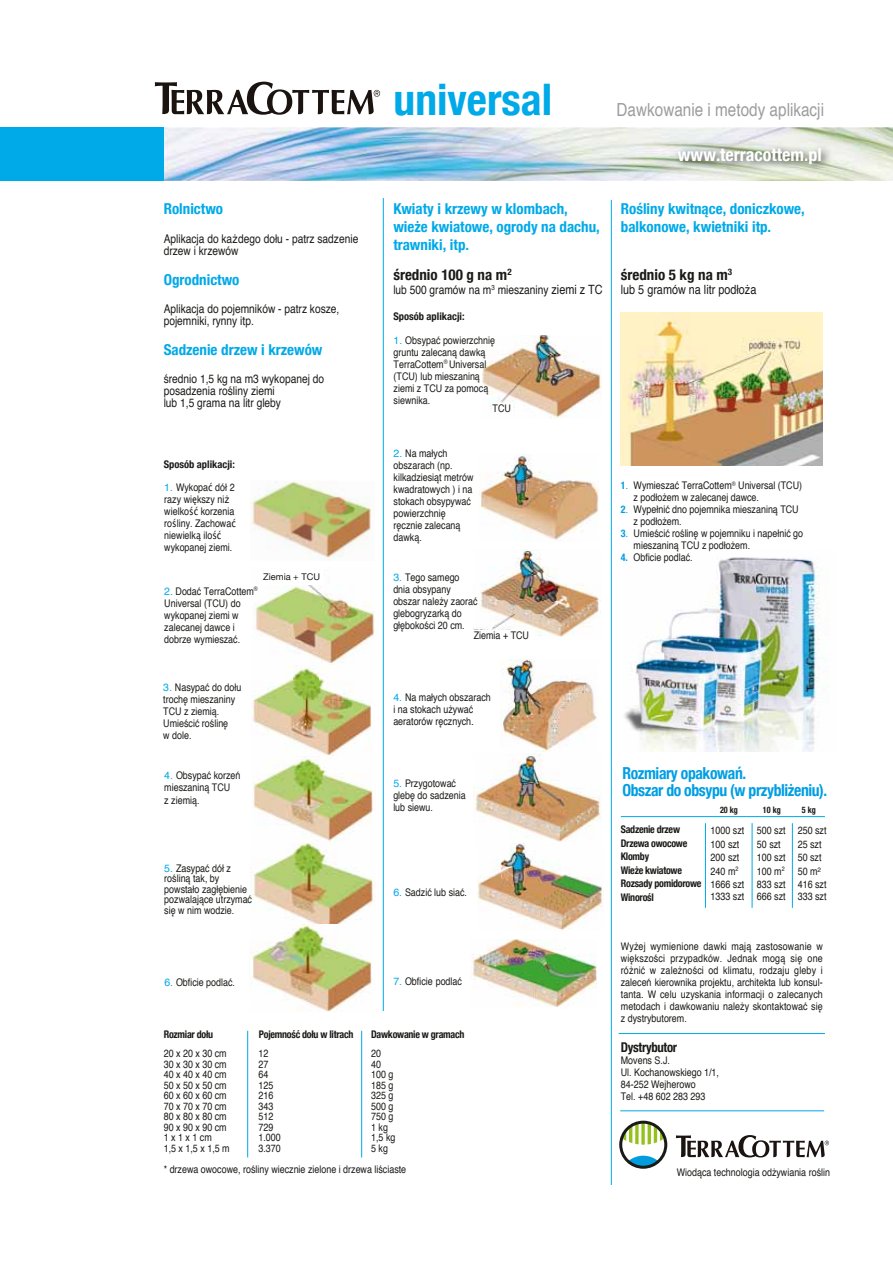
<style>
.page{position:relative;width:893px;height:1263px;background:#fff}
.page>*{position:absolute;margin:0;border:0;box-sizing:border-box;transform-origin:0 0}
.t1{font:700 condensed 43.5px "Helvetica Neue";color:#00a9e8}
.t2{font:18px "Helvetica";color:#9c9d9d;scale:.85 1}
.t3{font:700 condensed 18px "Helvetica Neue";color:#fff}
.t4{font:700 condensed 16.5px/16.5px "Helvetica Neue";letter-spacing:-.025em;color:#009ee3;scale:.95 1}
.t5{font:700 condensed 15px/18px "Helvetica Neue";color:#00a9e8}
.t6{font:700 condensed 15px "Helvetica Neue";color:#1a1a18}
.t7{font:700 condensed 13.5px "Helvetica Neue";letter-spacing:-.025em;color:#1a1a18;scale:.95 1}
.t8{font:12.75px "Helvetica";color:#1a1a18;scale:.85 1}
.t9{font:12px/12px "Helvetica";color:#1a1a18;scale:.85 1}
.t10{font:10.5px/12px "Helvetica";color:#1a1a18;scale:.85 1}
.t11{font:700 condensed 10.5px/13.5px "Helvetica Neue";letter-spacing:-.025em;color:#1a1a18;scale:.95 1}
.t12{font:700 condensed 10.5px "Helvetica Neue";color:#1a1a18}
.t13{font:9.15px "Helvetica Neue";color:#1a1a18}
.t14{font:700 condensed 9px "Helvetica Neue";color:#1a1a18;scale:.9 1}
.s1{font-family:"Lucida Grande"}
.s2{color:#00a9e8}
.s3{font-size:12.75px}
.s4{font-family:"Helvetica Neue";font-weight:700;font-stretch:condensed;color:#009ee3}
</style>
<div class="page">
<img style="left:624px;top:557px;width:204px;height:195px">
<img style="left:164px;top:128px;width:729px;height:53px">
<div style="left:0;top:128px;width:164px;height:53px;background:#00a9e8"></div>
<hr style="left:620px;top:1110px;width:204px;height:1px;background:#00a9e8">
<svg style="left:155px;top:82px;width:225px;height:33px"></svg>
<svg style="left:676px;top:1135px;width:153px;height:22px"></svg>
<svg style="left:619px;top:1121px;width:48px;height:48px"></svg>
<img style="left:251px;top:481px;width:120px;height:80px">
<img style="left:253px;top:585px;width:122px;height:80px">
<img style="left:251px;top:665px;width:124px;height:260px">
<img style="left:250px;top:925px;width:122px;height:87px">
<img style="left:470px;top:939px;width:127px;height:68px">
<img style="left:477px;top:843px;width:127px;height:87px">
<img style="left:473px;top:754px;width:128px;height:87px">
<img style="left:501px;top:659px;width:96px;height:92px">
<img style="left:474px;top:550px;width:127px;height:87px">
<img style="left:480px;top:455px;width:119px;height:85px">
<img style="left:482px;top:335px;width:119px;height:84px">
<img style="left:621px;top:312px;width:202px;height:153px">
<hr style="left:619px;top:1033px;width:206px;height:1px;background:#00a9e8">
<div style="left:474px;top:630px;width:59px;height:11px;background:#fff"></div>
<hr style="left:611px;top:200px;width:1px;height:985px;background:#00a9e8">
<hr style="left:383px;top:198px;width:1px;height:813px;background:#00a9e8">
<hr style="left:621px;top:816px;width:204px;height:1px;background:#00a9e8">
<hr style="left:705px;top:823px;width:1px;height:85px;background:#00a9e8">
<hr style="left:752px;top:823px;width:1px;height:85px;background:#00a9e8">
<hr style="left:792px;top:823px;width:1px;height:85px;background:#00a9e8">
<hr style="left:361px;top:1031px;width:1px;height:126px;background:#00a9e8">
<hr style="left:247px;top:1031px;width:1px;height:126px;background:#00a9e8">
<div style="left:493px;top:403px;width:20px;height:11px;background:#fff"></div>
<div style="left:673px;top:143px;width:159px;height:31px;background:#1a1a18;opacity:.75"></div>
<h1 class="t1" style="left:394px;top:73px;width:160px">universal</h1>
<h2 class="t2" style="left:617px;top:94px;width:246px">Dawkowanie i metody aplikacji</h2>
<h2 class="t3" style="left:678px;top:143px;width:145px">www.terracottem.pl</h2>
<h3 class="t5" style="left:164px;top:200px;width:61px">Rolnictwo</h3>
<p class="t9" style="left:164px;top:232px;width:230px">Aplikacja do ka<span class="s1">ż</span>dego dołu - patrz sadzenie drzew i krzewów</p>
<h3 class="t5" style="left:164px;top:270px;width:77px">Ogrodnictwo</h3>
<p class="t9" style="left:164px;top:302px;width:208px">Aplikacja do pojemników - patrz kosze, pojemniki, rynny itp.</p>
<h3 class="t5" style="left:164px;top:340px;width:160px">Sadzenie drzew i krzewów</h3>
<p class="t9" style="left:164px;top:372px;width:190px">średnio 1,5 kg na m3 wykopanej do posadzenia rośliny ziemi<br>lub 1,5 grama na litr gleby</p>
<p class="t12" style="left:164px;top:458px;width:73px">Sposób aplikacji:</p>
<p class="t10" style="left:164px;top:481px;width:86px"><span class="s2">1.</span> Wykopa<span class="s1">ć</span> dół 2 razy wi<span class="s1">ę</span>kszy ni<span class="s1">ż </span>wielko<span class="s1">ść</span> korzenia ro<span class="s1">ś</span>liny. Zachowa<span class="s1">ć </span>niewielk<span class="s1">ą</span> ilo<span class="s1">ść </span>wykopanej ziemi.</p>
<p class="t10" style="left:164px;top:585px;width:112px"><span class="s2">2.</span> Dodać TerraCottem<sup>®<br></sup>Universal (TCU) do wykopanej ziemi w zalecanej dawce i dobrze wymieszać.</p>
<p class="t13" style="left:263px;top:571px;width:58px">Ziemia + TCU</p>
<p class="t10" style="left:163px;top:681px;width:93px"><span class="s2">3.</span> Nasypać do dołu trochę mieszaniny<br>TCU z ziemią.<br>Umieścić roślinę<br>w dole.</p>
<p class="t10" style="left:164px;top:769px;width:91px"><span class="s2">4.</span> Obsypać korzeń mieszaniną TCU<br>z ziemią.</p>
<p class="t10" style="left:164px;top:862px;width:105px;line-height:10.5px"><span class="s2">5.</span> Zasypać dół z rośliną tak, by powstało zagłębienie pozwalające utrzymać się w nim wodzie.</p>
<p class="t10" style="left:164px;top:976px;width:85px"><span class="s2">6.</span> Obficie podlać.</p>
<h3 class="t5" style="left:393px;top:200px;width:208px">Kwiaty i krzewy w klombach, wieże kwiatowe, ogrody na dachu, trawniki, itp.</h3>
<h3 class="t6" style="left:393px;top:266px;width:120px">średnio 100 g na m<sup>2</sup></h3>
<p class="t9" style="left:393px;top:283px;width:248px">lub 500 gramów na m<sup>3</sup> mieszaniny <span class="s3">ziemi z TC</span></p>
<p class="t12" style="left:393px;top:310px;width:73px">Sposób aplikacji:</p>
<p class="t10" style="left:394px;top:334px;width:121px"><span class="s2">1.</span> Obsypać powierzchnię gruntu zalecaną dawką<br>TerraCottem<sup>®</sup> Universal (TCU) lub mieszaniną ziemi z TCU za pomocą siewnika.</p>
<p class="t10" style="left:493px;top:402px;width:23px">TCU</p>
<p class="t10" style="left:394px;top:447px;width:95px"><span class="s2">2.</span> Na małych obszarach (np. kilkadziesiąt metrów kwadratowych ) i na stokach obsypywać powierzchnię ręcznie zalecaną dawką.</p>
<p class="t10" style="left:393px;top:571px;width:101px"><span class="s2">3.</span> Tego samego dnia obsypany obszar należy zaorać glebogryzarką do głębokości 20 cm.</p>
<p class="t10" style="left:474px;top:629px;width:67px">Ziemia + TCU</p>
<p class="t10" style="left:393px;top:690px;width:116px"><span class="s2">4.</span> Na małych obszarach i na stokach używać aeratorów ręcznych.</p>
<p class="t10" style="left:393px;top:776px;width:87px"><span class="s2">5.</span> Przygotować glebę do sadzenia lub siewu.</p>
<p class="t10" style="left:393px;top:886px;width:88px"><span class="s2">6.</span> Sadzić lub siać.</p>
<p class="t10" style="left:393px;top:975px;width:82px"><span class="s2">7.</span> Obficie podlać</p>
<p class="t11" style="left:164px;top:1027px;width:54px">Rozmiar dołu</p>
<p class="t11" style="left:259px;top:1027px;width:101px">Pojemność dołu w litrach</p>
<p class="t11" style="left:371px;top:1027px;width:100px">Dawkowanie w gramach</p>
<p class="t10" style="left:164px;top:1048px;width:79px;line-height:10.5px">20 x 20 x 30 cm<br>30 x 30 x 30 cm<br>40 x 40 x 40 cm<br>50 x 50 x 50 cm<br>60 x 60 x 60 cm<br>70 x 70 x 70 cm<br>80 x 80 x 80 cm<br>90 x 90 x 90 cm<br>1 x 1 x 1 cm<br>1,5 x 1,5 x 1,5 m</p>
<p class="t10" style="left:164px;top:1162px;width:287px">* drzewa owocowe, rośliny wiecznie zielone i drzewa liściaste</p>
<p class="t10" style="left:258px;top:1048px;width:28px;line-height:10.5px">12<br>27<br>64<br>125<br>216<br>343<br>512<br>729<br>1.000<br>3.370</p>
<p class="t10" style="left:371px;top:1048px;width:30px;line-height:10.5px">20<br>40<br>100 g<br>185 g<br>325 g<br>500 g<br>750 g<br>1 kg<br>1,5 kg<br>5 kg</p>
<h3 class="t5" style="left:621px;top:200px;width:186px">Rośliny kwitnące, doniczkowe, balkonowe, kwietniki itp.</h3>
<h3 class="t6" style="left:621px;top:266px;width:113px">średnio 5 kg na m<sup>3</sup></h3>
<p class="t8" style="left:621px;top:278px;width:161px">lub 5 gramów na litr podłoża</p>
<p class="t10" style="left:634px;top:479px;width:200px;text-indent:-13px"><span class="s4">1</span><span class="s2">.</span> Wymieszać TerraCottem<sup>®</sup> Universal (TCU) z podłożem w zalecanej dawce.</p>
<p class="t10" style="left:634px;top:503px;width:196px;text-indent:-13px"><span class="s4">2</span><span class="s2">.</span> Wypełnić dno pojemnika mieszaniną TCU z podłożem.</p>
<p class="t10" style="left:634px;top:527px;width:201px;text-indent:-13px"><span class="s4">3</span><span class="s2">.</span> Umieścić roślinę w pojemniku i napełnić go mieszaniną TCU z podłożem.</p>
<p class="t10" style="left:621px;top:551px;width:86px"><span class="s4">4.</span> Obficie podlać.</p>
<h3 class="t4" style="left:622px;top:765px;width:217px">Rozmiary opakowań.<br>Obszar do obsypu (w przybliżeniu).</h3>
<p class="t10" style="left:711px;top:824px;width:41px;line-height:13.5px">1000 szt<br>100 szt<br>200 szt<br>240 m<sup>2<br></sup>1666 szt</p>
<p class="t10" style="left:711px;top:890px;width:41px">1333 szt</p>
<p class="t14" style="left:720px;top:804px;width:21px">20 kg</p>
<p class="t14" style="left:763px;top:804px;width:21px">10 kg</p>
<p class="t14" style="left:802px;top:804px;width:17px">5 kg</p>
<p class="t11" style="left:621px;top:823px;width:86px">Sadzenie drzew<br>Drzewa owocowe<br>Klomby<br>Wieże kwiatowe<br>Rozsady pomidorowe<br>Winorośl</p>
<p class="t10" style="left:798px;top:824px;width:35px;line-height:13.5px">250 szt<br>25 szt<br>50 szt<br>50 m<sup>2<br></sup>416 szt</p>
<p class="t10" style="left:798px;top:890px;width:35px">333 szt</p>
<p class="t10" style="left:757px;top:824px;width:35px;line-height:13.5px">500 szt<br>50 szt<br>100 szt<br>100 m<sup>2<br></sup>833 szt</p>
<p class="t10" style="left:757px;top:890px;width:35px">666 szt</p>
<p class="t10" style="left:621px;top:940px;width:239px;text-align:justify">Wyżej wymienione dawki mają zastosowanie w większości przypadków. Jednak mogą się one różnić w zależności od klimatu, rodzaju gleby i zaleceń kierownika projektu, architekta lub konsul&shy;tanta. W celu uzyskania informacji o zalecanych metodach i dawkowaniu należy skontaktować się z dystrybutorem.</p>
<p class="t7" style="left:621px;top:1039px;width:61px">Dystrybutor</p>
<p class="t10" style="left:621px;top:1054px;width:117px">Movens S.J.<br>Ul. Kochanowskiego 1/1,<br>84-252 Wejherowo<br>Tel. +48 602 283 293</p>
<p class="t10" style="left:677px;top:1166px;width:182px">Wiodąca technologia odżywiania roślin</p>
</div>
